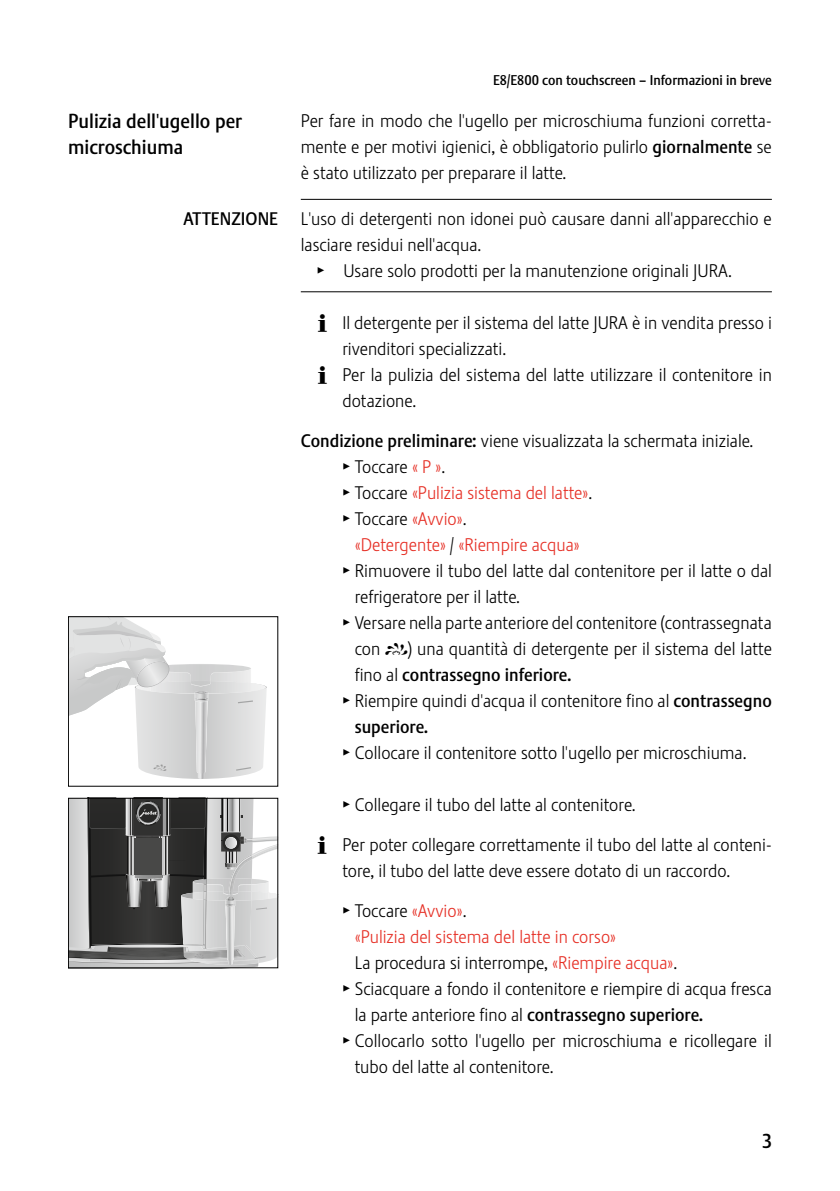
<style>
.page{position:relative;width:840px;height:1191px;background:#fff}
.page>*{position:absolute;margin:0;border:0;box-sizing:border-box;transform-origin:0 0}
.t1{font:20px/26px "Stalemate Pro 2 J Medium";color:#000}
.t2{font:18px/26px "Stalemate Pro 2 J Light";color:#000;text-align:justify}
.t3{font:18px "Stalemate Pro 2 J Light";color:#e63026}
.t4{font:18px "Stalemate Pro 2 J Medium";color:#000}
.t5{font:14px "Stalemate Pro 2 J Medium";color:#000}
.s1{font-family:"Stalemate Pro 2 J Medium"}
.s2{font-family:"Jura Pict 2006"}
.s3{color:#e63026}
.s4{font-family:"Jura Pict 2006";color:#000}
.s5{color:#000}
.s6{font-family:"Stalemate Pro 2 J Light"}
</style>
<div class="page">
<hr style="left:300px;top:199px;width:471px;height:1px;background:#000">
<hr style="left:300px;top:291px;width:471px;height:1px;background:#000">
<svg style="left:70px;top:800px;width:206px;height:166px;background:#888988"></svg>
<div style="left:68px;top:798px;width:210px;height:170px;border:1px solid #000"></div>
<svg style="left:68px;top:616px;width:198px;height:163px"></svg>
<p class="t1" style="left:68px;top:108px;width:175px">Pulizia dell'ugello per microschiuma</p>
<p class="t4" style="left:183px;top:208px;width:96px">ATTENZIONE</p>
<p class="t5" style="left:492px;top:72px;width:280px">E8/E800 con touchscreen – Informazioni in breve</p>
<p class="t2" style="left:300px;top:108px;width:472px">Per fare in modo che l'ugello per microschiuma funzioni corretta&shy;mente e per motivi igienici, è obbligatorio pulirlo <span class="s1">giornalmente</span> se è stato utilizzato per preparare il latte.</p>
<p class="t2" style="left:300px;top:206px;width:472px">L'uso di detergenti non idonei può causare danni all'apparecchio e</p>
<p class="t2" style="left:300px;top:232px;width:182px">lasciare residui nell'acqua.</p>
<p class="t2" style="left:317px;top:257px;width:415px"><span class="s2">T</span> Usare solo prodotti per la manutenzione originali JURA.</p>
<p class="t2" style="left:318px;top:309px;width:455px"><span class="s2">E</span> Il detergente per il sistema del latte JURA è in vendita presso i</p>
<p class="t2" style="left:342px;top:335px;width:165px">rivenditori specializzati.</p>
<p class="t2" style="left:318px;top:361px;width:455px"><span class="s2">E</span> Per la pulizia del sistema del latte utilizzare il contenitore in</p>
<p class="t2" style="left:342px;top:387px;width:75px">dotazione.</p>
<p class="t2" style="left:300px;top:428px;width:454px"><span class="s1">Condizione preliminare:</span> viene visualizzata la schermata iniziale.</p>
<p class="t2" style="left:343px;top:454px;width:103px"><span class="s2">T</span> Toccare <span class="s3">« P »</span>.</p>
<p class="t3" style="left:343px;top:482px;width:250px"><span class="s4">T</span> <span class="s5">Toccare</span> «Pulizia sistema del latte»<span class="s5">.</span></p>
<p class="t2" style="left:343px;top:506px;width:125px"><span class="s2">T</span> Toccare <span class="s3">«Avvio»</span>.</p>
<p class="t3" style="left:354px;top:534px;width:226px">«Detergente» <span class="s5">/</span> «Riempire acqua»</p>
<p class="t2" style="left:343px;top:558px;width:430px"><span class="s2">T</span> Rimuovere il tubo del latte dal contenitore per il latte o dal</p>
<p class="t2" style="left:354px;top:584px;width:167px">refrigeratore per il latte.</p>
<p class="t2" style="left:343px;top:610px;width:430px"><span class="s2">T</span> Versare nella parte anteriore del contenitore (contrassegnata</p>
<p class="t2" style="left:354px;top:636px;width:418px">con <span class="s2">6</span>) una quantità di detergente per il sistema del latte</p>
<p class="t4" style="left:354px;top:664px;width:218px"><span class="s6">fino al</span> contrassegno inferiore.</p>
<p class="t2" style="left:343px;top:688px;width:430px"><span class="s2">T</span> Riempire quindi d'acqua il contenitore fino al <span class="s1">contrassegno</span></p>
<p class="t4" style="left:354px;top:716px;width:75px">superiore.</p>
<p class="t2" style="left:343px;top:740px;width:404px"><span class="s2">T</span> Collocare il contenitore sotto l'ugello per microschiuma.</p>
<p class="t2" style="left:343px;top:791px;width:294px"><span class="s2">T</span> Collegare il tubo del latte al contenitore.</p>
<p class="t2" style="left:342px;top:831px;width:430px;text-indent:-24px"><span class="s2">E</span> Per poter collegare correttamente il tubo del latte al conteni&shy;tore, il tubo del latte deve essere dotato di un raccordo.</p>
<p class="t2" style="left:343px;top:898px;width:125px"><span class="s2">T</span> Toccare <span class="s3">«Avvio»</span>.</p>
<p class="t3" style="left:354px;top:926px;width:263px">«Pulizia del sistema del latte in corso»</p>
<p class="t2" style="left:354px;top:950px;width:324px">La procedura si interrompe, <span class="s3">«Riempire acqua»</span>.</p>
<p class="t2" style="left:343px;top:976px;width:430px"><span class="s2">T</span> Sciacquare a fondo il contenitore e riempire di acqua fresca</p>
<p class="t2" style="left:354px;top:1002px;width:350px">la parte anteriore fino al <span class="s1">contrassegno superiore.</span></p>
<p class="t2" style="left:343px;top:1028px;width:430px"><span class="s2">T</span> Collocarlo sotto l'ugello per microschiuma e ricollegare il</p>
<p class="t2" style="left:354px;top:1054px;width:200px">tubo del latte al contenitore.</p>
<p class="t1" style="left:762px;top:1128px;width:11px">3</p>
</div>
